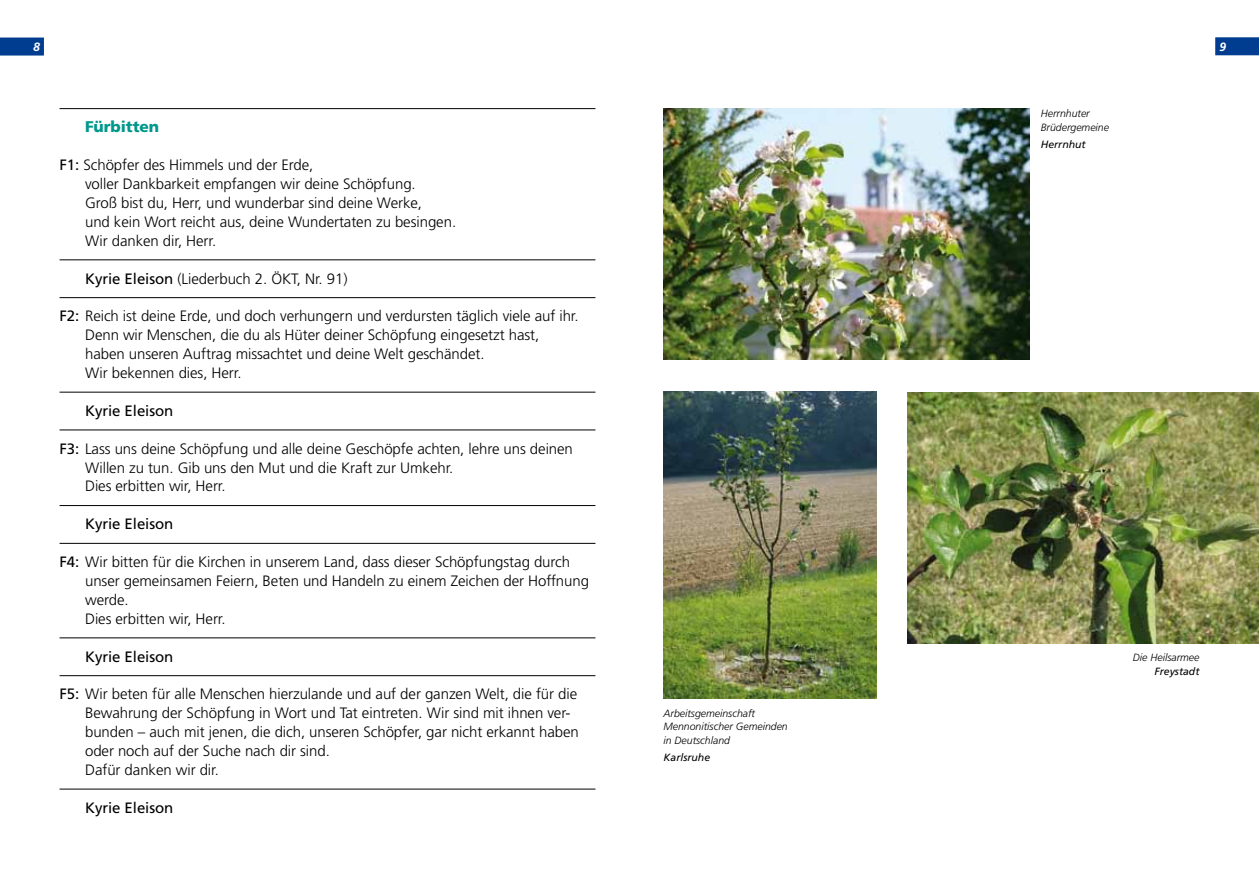
<style>
.page{position:relative;width:1259px;height:893px;background:#fff}
.page>*{position:absolute;margin:0;border:0;box-sizing:border-box;transform-origin:0 0}
.t1{font:900 15.45px "Frutiger";letter-spacing:-.005em;color:#00978c}
.t2{font:300 15px/18.9px "Frutiger";letter-spacing:-.005em;color:#000}
.t3{font:15px "Frutiger";letter-spacing:-.005em;color:#000}
.t4{font:italic 700 12px "Frutiger";color:#fff}
.t5{font:italic 300 10.5px/13.5px "Frutiger";color:#000}
.t6{font:italic 10.5px "Frutiger";color:#000}
.s1{font-weight:400}
</style>
<div class="page">
<hr style="left:60px;top:108px;width:535px;height:1px;background:#000">
<hr style="left:60px;top:260px;width:535px;height:1px;background:#000">
<hr style="left:60px;top:297px;width:535px;height:1px;background:#000">
<hr style="left:60px;top:392px;width:535px;height:1px;background:#000">
<hr style="left:60px;top:430px;width:535px;height:1px;background:#000">
<hr style="left:60px;top:505px;width:535px;height:1px;background:#000">
<hr style="left:60px;top:543px;width:535px;height:1px;background:#000">
<hr style="left:60px;top:638px;width:535px;height:1px;background:#000">
<hr style="left:60px;top:675px;width:535px;height:1px;background:#000">
<hr style="left:60px;top:789px;width:535px;height:1px;background:#000">
<div style="left:0;top:38px;width:44px;height:18px;background:#003d90"></div>
<div style="left:1215px;top:37px;width:44px;height:18px;background:#003d90"></div>
<img style="left:908px;top:393px;width:351px;height:251px">
<img style="left:663px;top:108px;width:366px;height:251px">
<img style="left:663px;top:392px;width:213px;height:306px">
<p class="t4" style="left:33px;top:40px;width:8px">8</p>
<p class="t4" style="left:1219px;top:40px;width:8px">9</p>
<p class="t1" style="left:85px;top:118px;width:76px">Fürbitten</p>
<p class="t2" style="left:85px;top:156px;width:372px;text-indent:-26px"><span class="s1">F1:</span> Schöpfer des Himmels und der Erde,<br>voller Dankbarkeit empfangen wir deine Schöpfung.<br>Groß bist du, Herr, und wunderbar sind deine Werke,<br>und kein Wort reicht aus, deine Wundertaten zu besingen.<br>Wir danken dir, Herr.</p>
<p class="t2" style="left:85px;top:269px;width:264px"><span class="s1">Kyrie Eleison</span> (Liederbuch 2. ÖKT, Nr. 91)</p>
<p class="t2" style="left:85px;top:307px;width:495px;text-indent:-26px"><span class="s1">F2:</span> Reich ist deine Erde, und doch verhungern und verdursten täglich viele auf ihr.<br>Denn wir Menschen, die du als Hüter deiner Schöpfung eingesetzt hast, haben unseren Auftrag missachtet und deine Welt geschändet.<br>Wir bekennen dies, Herr.</p>
<p class="t3" style="left:85px;top:402px;width:90px">Kyrie Eleison</p>
<p class="t2" style="left:85px;top:439px;width:489px;text-indent:-26px"><span class="s1">F3:</span> Lass uns deine Schöpfung und alle deine Geschöpfe achten, lehre uns deinen<br>Willen zu tun. Gib uns den Mut und die Kraft zur Umkehr.<br>Dies erbitten wir, Herr.</p>
<p class="t3" style="left:85px;top:515px;width:90px">Kyrie Eleison</p>
<p class="t2" style="left:85px;top:553px;width:505px;text-indent:-26px"><span class="s1">F4:</span> Wir bitten für die Kirchen in unserem Land, dass dieser Schöpfungstag durch unser gemeinsamen Feiern, Beten und Handeln zu einem Zeichen der Hoffnung werde.<br>Dies erbitten wir, Herr.</p>
<p class="t3" style="left:85px;top:647px;width:90px">Kyrie Eleison</p>
<p class="t2" style="left:85px;top:685px;width:495px;text-indent:-26px"><span class="s1">F5:</span> Wir beten für alle Menschen hierzulande und auf der ganzen Welt, die für die Bewahrung der Schöpfung in Wort und Tat eintreten. Wir sind mit ihnen ver&shy;bunden – auch mit jenen, die dich, unseren Schöpfer, gar nicht erkannt haben oder noch auf der Suche nach dir sind.<br>Dafür danken wir dir.</p>
<p class="t3" style="left:85px;top:799px;width:90px">Kyrie Eleison</p>
<p class="t5" style="left:663px;top:706px;width:126px">Arbeitsgemeinschaft<br>Mennonitischer Gemeinden in Deutschland</p>
<p class="t6" style="left:663px;top:752px;width:48px">Karlsruhe</p>
<p class="t5" style="left:1040px;top:107px;width:70px">Herrnhuter<br>Brüdergemeine</p>
<p class="t6" style="left:1040px;top:139px;width:46px">Herrnhut</p>
<p class="t5" style="left:1133px;top:651px;width:68px">Die Heilsarmee</p>
<p class="t6" style="left:1154px;top:665px;width:46px">Freystadt</p>
</div>
